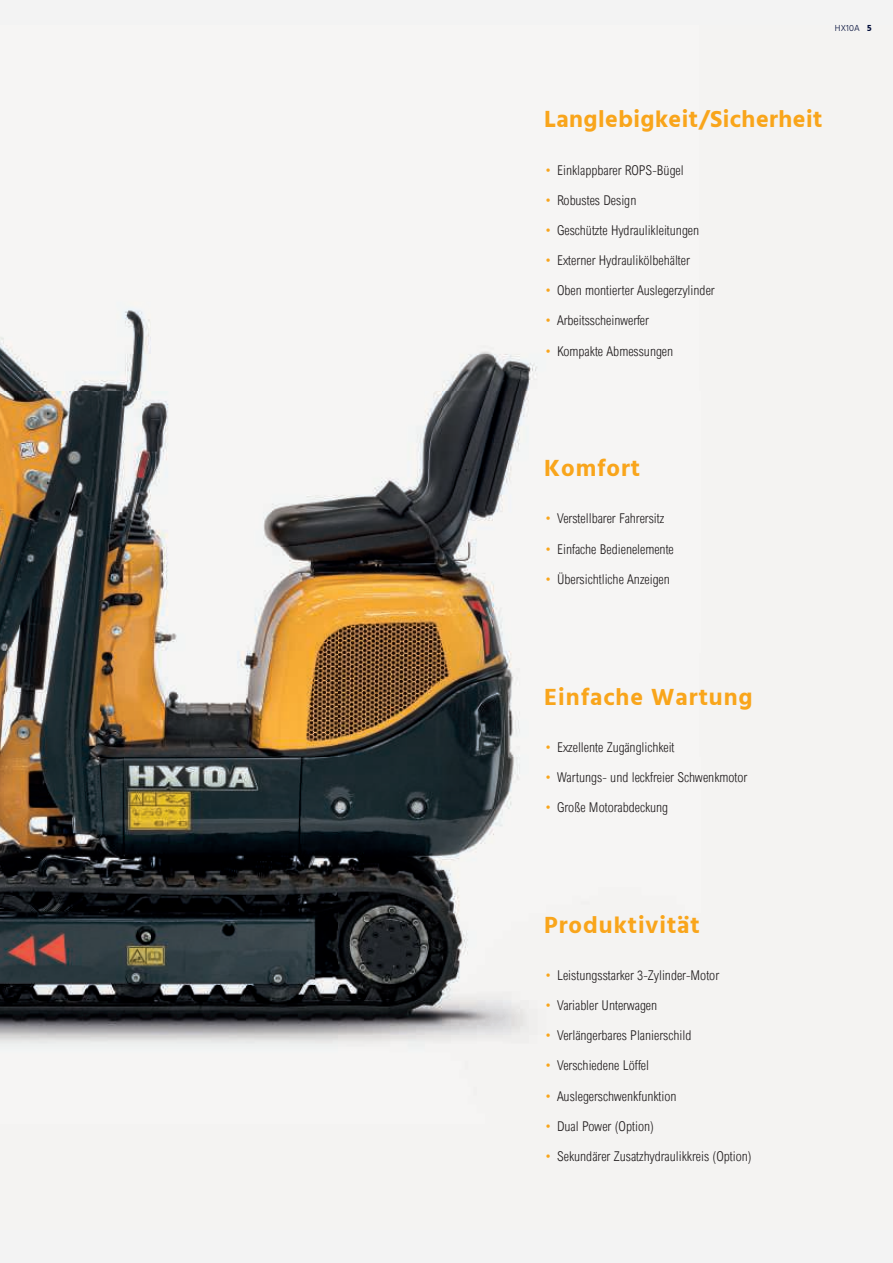
<style>
.page{position:relative;width:893px;height:1263px;background:#f3f3f3}
.page>*{position:absolute;margin:0;border:0;box-sizing:border-box;transform-origin:0 0}
.t1{font:700 24px "Hind";letter-spacing:.04em;color:#f9a51b}
.t2{font:700 24px "Hind";letter-spacing:.02em;color:#f9a51b}
.t3{font:300 condensed 13.5px "Arial";color:#231f20}
.t4{font:300 9px "Hind";letter-spacing:.02em;color:#000c3a}
.s1{font-weight:700}
.s2{color:#f9a51b}
</style>
<div class="page">
<img style="left:0;top:310px;width:537px;height:733px">
<p class="t4" style="left:835px;top:22px;width:38px">HX10A <span class="s1">5</span></p>
<h1 class="t2" style="left:544px;top:105px;width:280px">Langlebigkeit/Sicherheit</h1>
<p class="t3" style="left:544px;top:162px;width:141px"><span class="s2">•</span> Einklappbarer ROPS-Bügel</p>
<p class="t3" style="left:544px;top:192px;width:94px"><span class="s2">•</span> Robustes Design</p>
<p class="t3" style="left:544px;top:223px;width:156px"><span class="s2">•</span> Geschützte Hydraulikleitungen</p>
<p class="t3" style="left:544px;top:253px;width:147px"><span class="s2">•</span> Externer Hydraulikölbehälter</p>
<p class="t3" style="left:544px;top:283px;width:172px"><span class="s2">•</span> Oben montierter Auslegerzylinder</p>
<p class="t3" style="left:544px;top:313px;width:106px"><span class="s2">•</span> Arbeitsscheinwerfer</p>
<p class="t3" style="left:544px;top:343px;width:130px"><span class="s2">•</span> Kompakte Abmessungen</p>
<h1 class="t1" style="left:544px;top:454px;width:97px">Komfort</h1>
<p class="t3" style="left:544px;top:511px;width:121px"><span class="s2">•</span> Verstellbarer Fahrersitz</p>
<p class="t3" style="left:544px;top:541px;width:131px"><span class="s2">•</span> Einfache Bedienelemente</p>
<p class="t3" style="left:544px;top:571px;width:127px"><span class="s2">•</span> Übersichtliche Anzeigen</p>
<h1 class="t1" style="left:544px;top:682px;width:210px">Einfache Wartung</h1>
<p class="t3" style="left:544px;top:739px;width:132px"><span class="s2">•</span> Exzellente Zugänglichkeit</p>
<p class="t3" style="left:544px;top:769px;width:205px"><span class="s2">•</span> Wartungs- und leckfreier Schwenkmotor</p>
<p class="t3" style="left:544px;top:800px;width:126px"><span class="s2">•</span> Große Motorabdeckung</p>
<h1 class="t1" style="left:544px;top:910px;width:157px">Produktivität</h1>
<p class="t3" style="left:544px;top:967px;width:176px"><span class="s2">•</span> Leistungsstarker 3-Zylinder-Motor</p>
<p class="t3" style="left:544px;top:998px;width:114px"><span class="s2">•</span> Variabler Unterwagen</p>
<p class="t3" style="left:544px;top:1028px;width:149px"><span class="s2">•</span> Verlängerbares Planierschild</p>
<p class="t3" style="left:544px;top:1058px;width:106px"><span class="s2">•</span> Verschiedene Löffel</p>
<p class="t3" style="left:544px;top:1088px;width:134px"><span class="s2">•</span> Auslegerschwenkfunktion</p>
<p class="t3" style="left:544px;top:1118px;width:111px"><span class="s2">•</span> Dual Power (Option)</p>
<p class="t3" style="left:544px;top:1148px;width:209px"><span class="s2">•</span> Sekundärer Zusatzhydraulikkreis (Option)</p>
</div>
